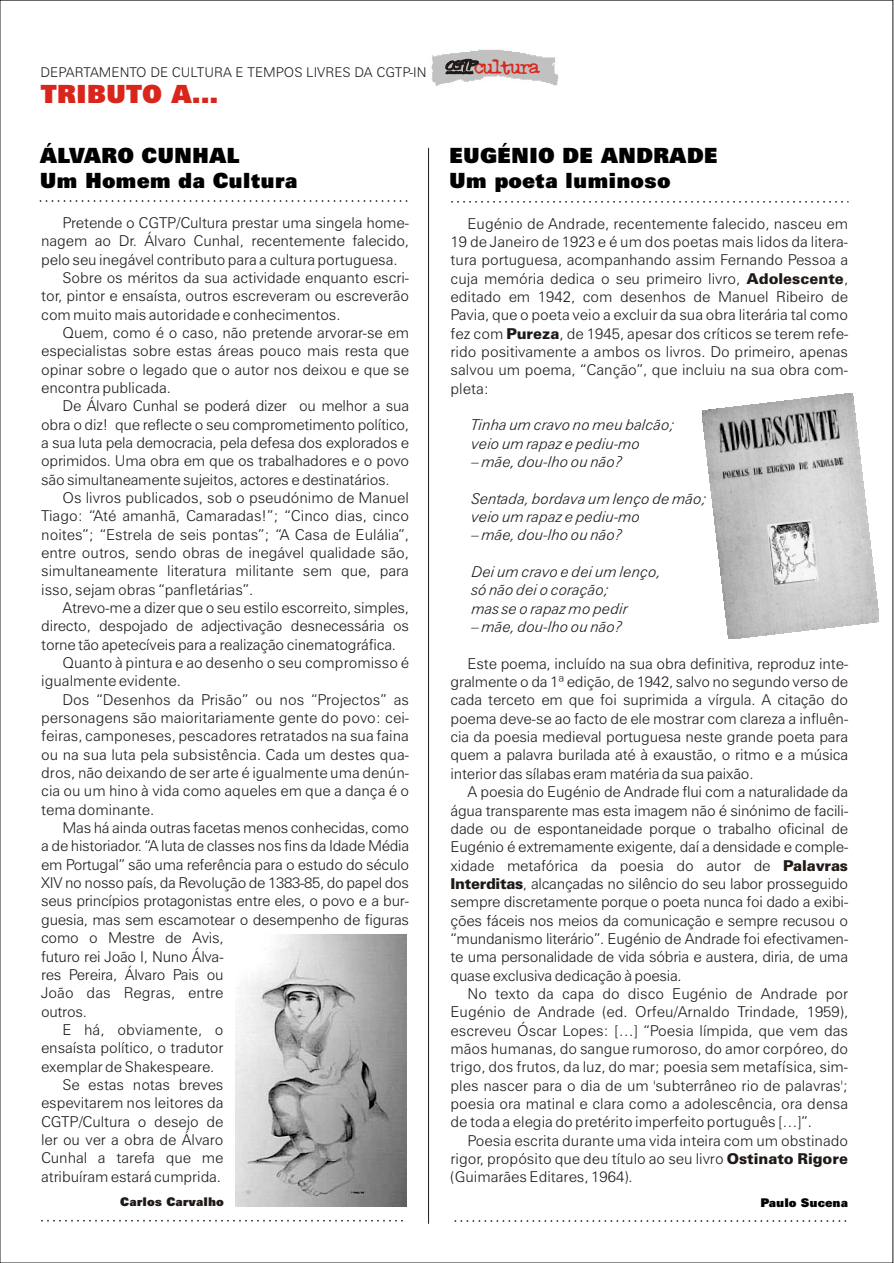
<style>
.page{position:relative;width:894px;height:1263px;background:#fff}
.page>*{position:absolute;margin:0;border:0;box-sizing:border-box;transform-origin:0 0}
.t1{font:25.2px "Zurich X Blk BT";color:#d9261c}
.t2{font:21px/25.2px "Zurich X Blk BT";color:#000}
.t3{font:17.55px "Triumph Tippa";letter-spacing:-.125em;color:#d9261c}
.t4{font:15px/18.3px "Zurich Lt BT";letter-spacing:-.005em;color:#1f1a17;text-align:justify}
.t5{font:italic 15px/18.3px "Zurich Lt BT";color:#1f1a17}
.t6{font:13.5px "Zurich Lt BT";color:#1f1a17}
.t7{font:12px "Zurich X Blk BT";color:#1f1a17}
.t8{font:12px "Zurich X Blk BT";color:#000}
.s1{font-family:"Zurich Blk BT"}
</style>
<div class="page">
<img style="left:236px;top:934px;width:170px;height:272px">
<img style="left:431px;top:49px;width:128px;height:38px">
<svg style="left:445px;top:59px;width:34px;height:16px"></svg>
<hr style="left:428px;top:148px;width:1px;height:1076px;background:#1f1a17">
<svg style="left:40px;top:200px;width:368px;height:2px"></svg>
<svg style="left:451px;top:201px;width:397px;height:2px"></svg>
<svg style="left:41px;top:1220px;width:362px;height:1px"></svg>
<svg style="left:455px;top:1220px;width:392px;height:2px"></svg>
<img style="left:702px;top:394px;width:177px;height:245px">
<p class="t6" style="left:41px;top:67px;width:388px">DEPARTAMENTO DE CULTURA E TEMPOS LIVRES DA CGTP-IN</p>
<p class="t3" style="left:474px;top:53px;width:68px">cultura</p>
<h1 class="t1" style="left:41px;top:84px;width:179px">TRIBUTO A...</h1>
<h2 class="t2" style="left:40px;top:145px;width:259px">ÁLVARO CUNHAL<br>Um Homem da Cultura</h2>
<h2 class="t2" style="left:449px;top:145px;width:270px">EUGÉNIO DE ANDRADE<br>Um poeta luminoso</h2>
<p class="t4" style="left:63px;top:215px;width:348px">Pretende o CGTP/Cultura prestar uma singela home-</p>
<p class="t4" style="left:41px;top:233px;width:369px">nagem ao Dr. Álvaro Cunhal, recentemente falecido,</p>
<p class="t4" style="left:41px;top:251px;width:358px">pelo seu inegável contributo para a cultura portuguesa.</p>
<p class="t4" style="left:63px;top:270px;width:348px">Sobre os méritos da sua actividade enquanto escri-</p>
<p class="t4" style="left:41px;top:288px;width:369px">tor, pintor e ensaísta, outros escreveram ou escreverão</p>
<p class="t4" style="left:41px;top:306px;width:301px">com muito mais autoridade e conhecimentos.</p>
<p class="t4" style="left:63px;top:325px;width:348px">Quem, como é o caso, não pretende arvorar-se em</p>
<p class="t4" style="left:41px;top:343px;width:369px">especialistas sobre estas áreas pouco mais resta que</p>
<p class="t4" style="left:41px;top:361px;width:369px">opinar sobre o legado que o autor nos deixou e que se</p>
<p class="t4" style="left:41px;top:380px;width:131px">encontra publicada.</p>
<p class="t4" style="left:63px;top:398px;width:348px">De Álvaro Cunhal se poderá dizer ou melhor a sua</p>
<p class="t4" style="left:41px;top:417px;width:369px">obra o diz! que reflecte o seu comprometimento político,</p>
<p class="t4" style="left:41px;top:435px;width:369px">a sua luta pela democracia, pela defesa dos explorados e</p>
<p class="t4" style="left:41px;top:453px;width:369px">oprimidos. Uma obra em que os trabalhadores e o povo</p>
<p class="t4" style="left:41px;top:472px;width:350px">são simultaneamente sujeitos, actores e destinatários.</p>
<p class="t4" style="left:63px;top:490px;width:348px">Os livros publicados, sob o pseudónimo de Manuel</p>
<p class="t4" style="left:41px;top:508px;width:369px">Tiago: “Até amanhã, Camaradas!”; “Cinco dias, cinco</p>
<p class="t4" style="left:41px;top:527px;width:369px">noites”; “Estrela de seis pontas”; “A Casa de Eulália”,</p>
<p class="t4" style="left:41px;top:545px;width:369px">entre outros, sendo obras de inegável qualidade são,</p>
<p class="t4" style="left:41px;top:563px;width:369px">simultaneamente literatura militante sem que, para</p>
<p class="t4" style="left:41px;top:582px;width:214px">isso, sejam obras “panfletárias”.</p>
<p class="t4" style="left:63px;top:600px;width:348px">Atrevo-me a dizer que o seu estilo escorreito, simples,</p>
<p class="t4" style="left:41px;top:618px;width:369px">directo, despojado de adjectivação desnecessária os</p>
<p class="t4" style="left:41px;top:637px;width:356px">torne tão apetecíveis para a realização cinematográfica.</p>
<p class="t4" style="left:63px;top:655px;width:348px">Quanto à pintura e ao desenho o seu compromisso é</p>
<p class="t4" style="left:41px;top:673px;width:141px">igualmente evidente.</p>
<p class="t4" style="left:63px;top:692px;width:348px">Dos “Desenhos da Prisão” ou nos “Projectos” as</p>
<p class="t4" style="left:41px;top:710px;width:369px">personagens são maioritariamente gente do povo: cei-</p>
<p class="t4" style="left:41px;top:728px;width:369px">feiras, camponeses, pescadores retratados na sua faina</p>
<p class="t4" style="left:41px;top:747px;width:369px">ou na sua luta pela subsistência. Cada um destes qua-</p>
<p class="t4" style="left:41px;top:765px;width:369px">dros, não deixando de ser arte é igualmente uma denún-</p>
<p class="t4" style="left:41px;top:783px;width:369px">cia ou um hino à vida como aqueles em que a dança é o</p>
<p class="t4" style="left:41px;top:802px;width:115px">tema dominante.</p>
<p class="t4" style="left:63px;top:820px;width:348px">Mas há ainda outras facetas menos conhecidas, como</p>
<p class="t4" style="left:41px;top:838px;width:369px">a de historiador. “A luta de classes nos fins da Idade Média</p>
<p class="t4" style="left:41px;top:857px;width:369px">em Portugal” são uma referência para o estudo do século</p>
<p class="t4" style="left:41px;top:875px;width:369px">XIV no nosso país, da Revolução de 1383-85, do papel dos</p>
<p class="t4" style="left:41px;top:893px;width:369px">seus princípios protagonistas entre eles, o povo e a bur-</p>
<p class="t4" style="left:41px;top:912px;width:369px">guesia, mas sem escamotear o desempenho de figuras</p>
<p class="t4" style="left:41px;top:930px;width:184px">como o Mestre de Avis,</p>
<p class="t4" style="left:41px;top:949px;width:184px">futuro rei João I, Nuno Álva-</p>
<p class="t4" style="left:41px;top:967px;width:184px">res Pereira, Álvaro Pais ou</p>
<p class="t4" style="left:41px;top:985px;width:184px">João das Regras, entre</p>
<p class="t4" style="left:41px;top:1004px;width:47px">outros.</p>
<p class="t4" style="left:62px;top:1022px;width:163px">E há, obviamente, o</p>
<p class="t4" style="left:41px;top:1040px;width:184px">ensaísta político, o tradutor</p>
<p class="t4" style="left:41px;top:1059px;width:175px">exemplar de Shakespeare.</p>
<p class="t4" style="left:62px;top:1077px;width:163px">Se estas notas breves</p>
<p class="t4" style="left:41px;top:1095px;width:184px">espevitarem nos leitores da</p>
<p class="t4" style="left:41px;top:1114px;width:184px">CGTP/Cultura o desejo de</p>
<p class="t4" style="left:41px;top:1132px;width:184px">ler ou ver a obra de Álvaro</p>
<p class="t4" style="left:41px;top:1150px;width:184px">Cunhal a tarefa que me</p>
<p class="t4" style="left:41px;top:1169px;width:182px">atribuíram estará cumprida.</p>
<p class="t4" style="left:451px;top:216px;width:399px;text-indent:17px">Eugénio de Andrade, recentemente falecido, nasceu em 19 de Janeiro de 1923 e é um dos poetas mais lidos da litera&shy;tura portuguesa, acompanhando assim Fernando Pessoa a cuja memória dedica o seu primeiro livro, <span class="s1">Adolescente</span>, editado em 1942, com desenhos de Manuel Ribeiro de Pavia, que o poeta veio a excluir da sua obra literária tal como fez com <span class="s1">Pureza</span>, de 1945, apesar dos críticos se terem refe&shy;rido positivamente a ambos os livros. Do primeiro, apenas salvou um poema, “Canção”, que incluiu na sua obra com&shy;pleta:</p>
<p class="t5" style="left:472px;top:417px;width:205px">Tinha um cravo no meu balcão; veio um rapaz e pediu-mo</p>
<p class="t5" style="left:472px;top:454px;width:153px">– mãe, dou-lho ou não?</p>
<p class="t5" style="left:472px;top:491px;width:237px">Sentada, bordava um lenço de mão; veio um rapaz e pediu-mo</p>
<p class="t5" style="left:472px;top:527px;width:153px">– mãe, dou-lho ou não?</p>
<p class="t5" style="left:472px;top:564px;width:191px">Dei um cravo e dei um lenço, só não dei o coração;<br>mas se o rapaz mo pedir</p>
<p class="t5" style="left:472px;top:619px;width:153px">– mãe, dou-lho ou não?</p>
<p class="t4" style="left:451px;top:656px;width:399px;text-indent:17px">Este poema, incluído na sua obra definitiva, reproduz inte&shy;gralmente o da 1ª edição, de 1942, salvo no segundo verso de cada terceto em que foi suprimida a vírgula. A citação do poema deve-se ao facto de ele mostrar com clareza a influên&shy;cia da poesia medieval portuguesa neste grande poeta para quem a palavra burilada até à exaustão, o ritmo e a música interior das sílabas eram matéria da sua paixão.</p>
<p class="t4" style="left:451px;top:784px;width:399px;text-indent:17px">A poesia do Eugénio de Andrade flui com a naturalidade da água transparente mas esta imagem não é sinónimo de facili&shy;dade ou de espontaneidade porque o trabalho oficinal de Eugénio é extremamente exigente, daí a densidade e comple&shy;xidade metafórica da poesia do autor de <span class="s1">Palavras Interditas</span>, alcançadas no silêncio do seu labor prosseguido sempre discretamente porque o poeta nunca foi dado a exibi&shy;ções fáceis nos meios da comunicação e sempre recusou o “mundanismo literário”. Eugénio de Andrade foi efectivamen&shy;te uma personalidade de vida sóbria e austera, diria, de uma quase exclusiva dedicação à poesia.</p>
<p class="t4" style="left:451px;top:986px;width:399px;text-indent:17px">No texto da capa do disco Eugénio de Andrade por Eugénio de Andrade (ed. Orfeu/Arnaldo Trindade, 1959), escreveu Óscar Lopes: […] “Poesia límpida, que vem das mãos humanas, do sangue rumoroso, do amor corpóreo, do trigo, dos frutos, da luz, do mar; poesia sem metafísica, sim&shy;ples nascer para o dia de um 'subterrâneo rio de palavras'; poesia ora matinal e clara como a adolescência, ora densa de toda a elegia do pretérito imperfeito português […]”.</p>
<p class="t4" style="left:451px;top:1133px;width:399px;text-indent:17px">Poesia escrita durante uma vida inteira com um obstinado rigor, propósito que deu título ao seu livro <span class="s1">Ostinato Rigore </span>(Guimarães Editares, 1964).</p>
<p class="t7" style="left:120px;top:1197px;width:105px">Carlos Carvalho</p>
<p class="t8" style="left:760px;top:1198px;width:89px">Paulo Sucena</p>
</div>
